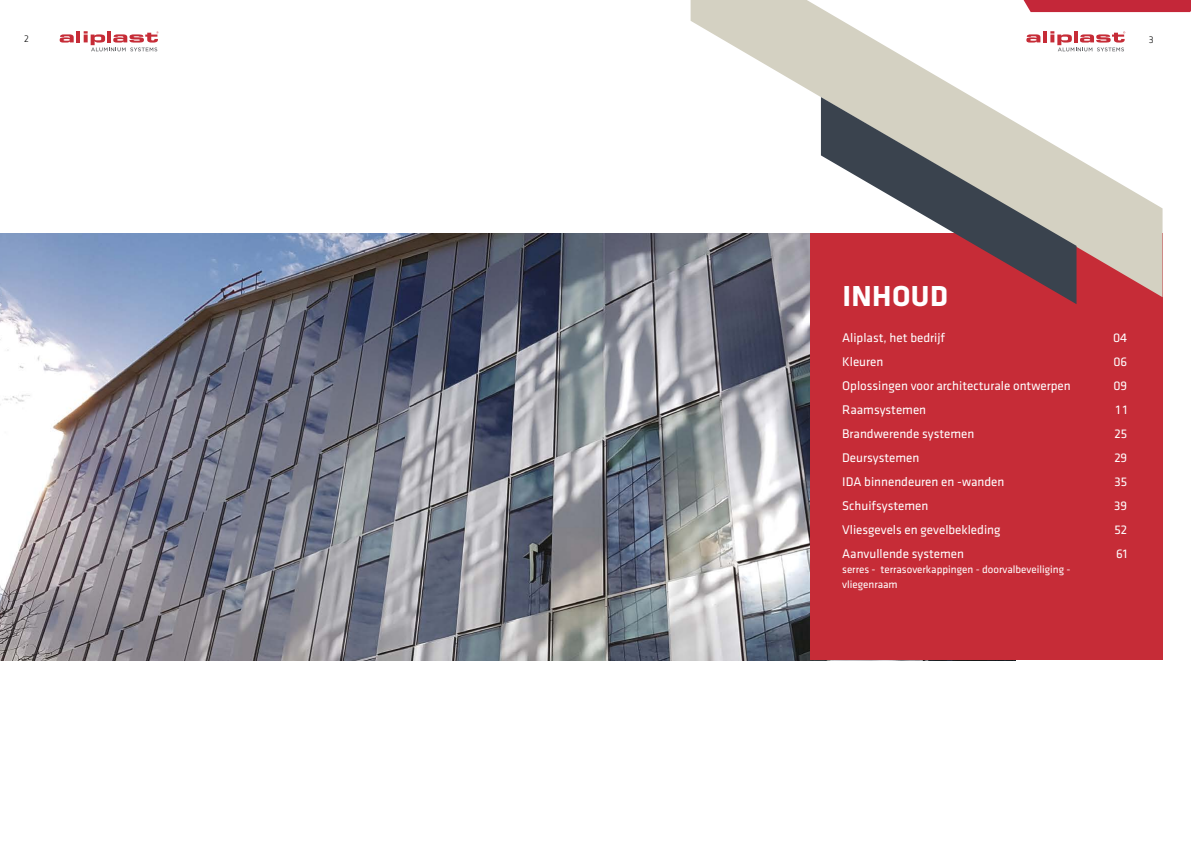
<style>
.page{position:relative;width:1191px;height:842px;background:#fff}
.page>*{position:absolute;margin:0;border:0;box-sizing:border-box;transform-origin:0 0}
.t1{font:700 30px "Klavika";letter-spacing:.015em;color:#fff}
.t2{font:13px "Klavika";color:#fff}
.t3{font:11px/15px "Klavika";color:#fff}
.t4{font:300 10px "Klavika";color:#000}
</style>
<div class="page">
<svg style="left:1162px;top:0;width:29px;height:12px"></svg>
<svg style="left:60px;top:34px;width:14px;height:9px"></svg>
<hr style="left:76px;top:31px;width:4px;height:11px;background:#c62c37">
<svg style="left:84px;top:31px;width:74px;height:20px"></svg>
<img style="left:0;top:234px;width:809px;height:426px">
<div style="left:809px;top:234px;width:353px;height:426px;background:#c62c37"></div>
<svg style="left:690px;top:0;width:472px;height:297px"></svg>
<svg style="left:821px;top:97px;width:255px;height:207px"></svg>
<p class="t4" style="left:24px;top:34px;width:6px">2</p>
<p class="t4" style="left:1148px;top:34px;width:6px">3</p>
<h1 class="t1" style="left:842px;top:280px;width:107px">INHOUD</h1>
<p class="t2" style="left:842px;top:331px;width:104px">Aliplast, het bedrijf</p>
<p class="t2" style="left:1113px;top:331px;width:16px">04</p>
<p class="t2" style="left:842px;top:355px;width:43px">Kleuren</p>
<p class="t2" style="left:1113px;top:355px;width:15px">06</p>
<p class="t2" style="left:842px;top:379px;width:230px">Oplossingen voor architecturale ontwerpen</p>
<p class="t2" style="left:1113px;top:379px;width:15px">09</p>
<p class="t2" style="left:842px;top:403px;width:86px">Raamsystemen</p>
<p class="t2" style="left:1115px;top:403px;width:13px">11</p>
<p class="t2" style="left:842px;top:427px;width:134px">Brandwerende systemen</p>
<p class="t2" style="left:1114px;top:427px;width:14px">25</p>
<p class="t2" style="left:842px;top:451px;width:79px">Deursystemen</p>
<p class="t2" style="left:1114px;top:451px;width:14px">29</p>
<p class="t2" style="left:842px;top:475px;width:164px">IDA binnendeuren en -wanden</p>
<p class="t2" style="left:1114px;top:475px;width:14px">35</p>
<p class="t2" style="left:842px;top:499px;width:88px">Schuifsystemen</p>
<p class="t2" style="left:1114px;top:499px;width:14px">39</p>
<p class="t2" style="left:842px;top:523px;width:160px">Vliesgevels en gevelbekleding</p>
<p class="t2" style="left:1114px;top:523px;width:14px">52</p>
<p class="t2" style="left:842px;top:547px;width:123px">Aanvullende systemen</p>
<p class="t2" style="left:1116px;top:547px;width:13px">61</p>
<p class="t3" style="left:842px;top:562px;width:230px">serres - terrasoverkappingen - doorvalbeveiliging - vliegenraam</p>
</div>
